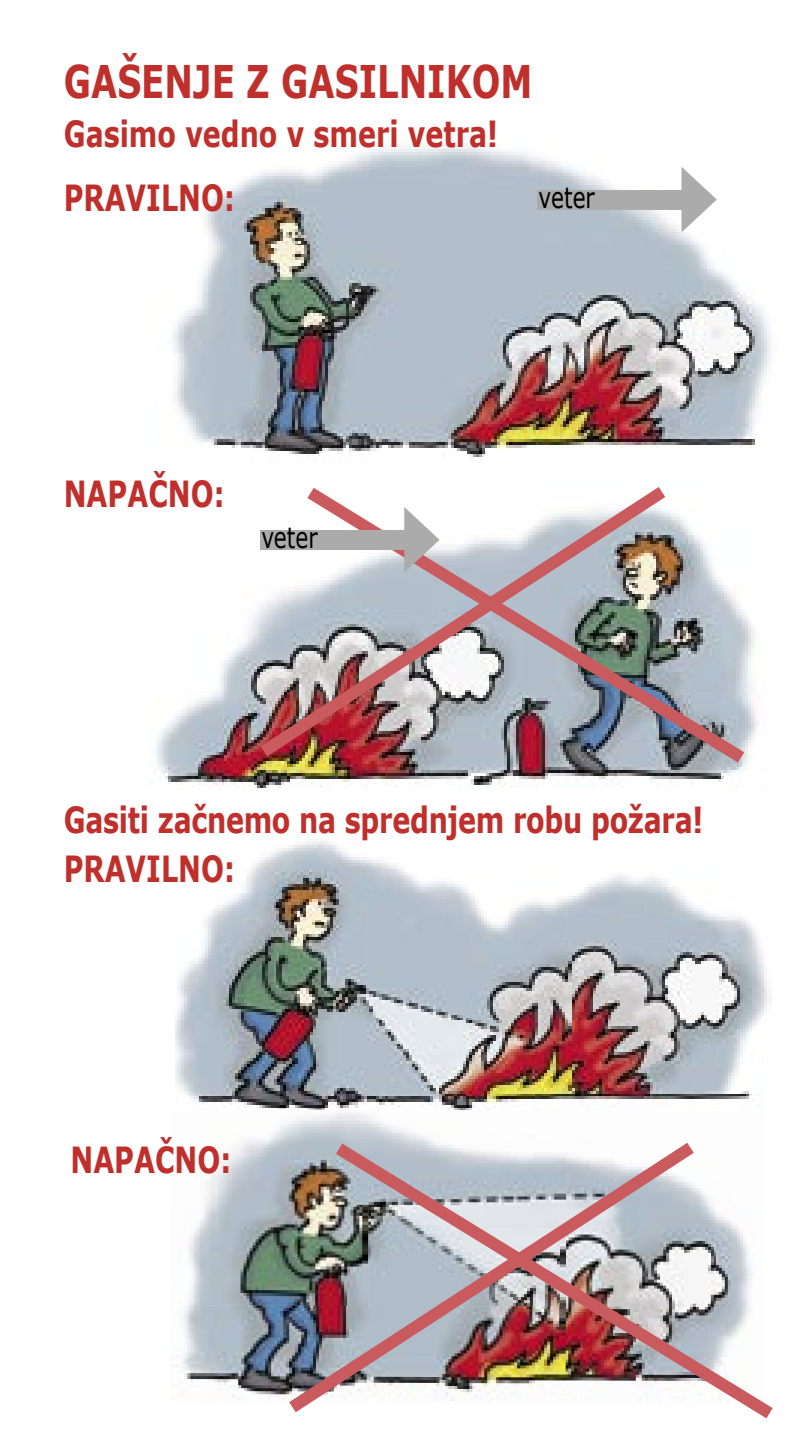
<style>
.page{position:relative;width:808px;height:1446px;background:#fff}
.page>*{position:absolute;margin:0;border:0;box-sizing:border-box;transform-origin:0 0}
.t1{font:700 45px "Verdana";color:#bf2f2b;scale:.75 1}
.t2{font:700 36px "Verdana";color:#bf2f2b;scale:.75 1}
.t3{font:28.8px "Verdana";color:#000;scale:.75 1}
</style>
<div class="page">
<img style="left:172px;top:146px;width:598px;height:311px">
<img style="left:150px;top:549px;width:607px;height:239px">
<img style="left:188px;top:1120px;width:500px;height:185px">
<img style="left:182px;top:1305px;width:107px;height:95px">
<img style="left:175px;top:842px;width:596px;height:267px">
<img style="left:280px;top:1109px;width:322px;height:11px">
<img style="left:289px;top:1143px;width:47px;height:269px">
<img style="left:336px;top:1143px;width:437px;height:275px">
<svg style="left:261px;top:487px;width:399px;height:269px"></svg>
<img style="left:307px;top:488px;width:437px;height:274px">
<div style="left:537px;top:190px;width:158px;height:19px;background:#ababab"></div>
<svg style="left:681px;top:167px;width:36px;height:65px"></svg>
<div style="left:260px;top:530px;width:158px;height:19px;background:#ababab"></div>
<svg style="left:404px;top:507px;width:36px;height:66px"></svg>
<p class="t1" style="left:64px;top:53px;width:626px">GAŠENJE Z GASILNIKOM</p>
<p class="t2" style="left:64px;top:111px;width:580px">Gasimo vedno v smeri vetra!</p>
<p class="t2" style="left:64px;top:175px;width:230px">PRAVILNO:</p>
<p class="t3" style="left:539px;top:179px;width:77px">veter</p>
<p class="t2" style="left:64px;top:471px;width:216px">NAPAČNO:</p>
<p class="t3" style="left:261px;top:519px;width:77px">veter</p>
<p class="t2" style="left:64px;top:797px;width:854px">Gasiti začnemo na sprednjem robu požara!</p>
<p class="t2" style="left:64px;top:845px;width:230px">PRAVILNO:</p>
<p class="t2" style="left:70px;top:1136px;width:216px">NAPAČNO:</p>
</div>
